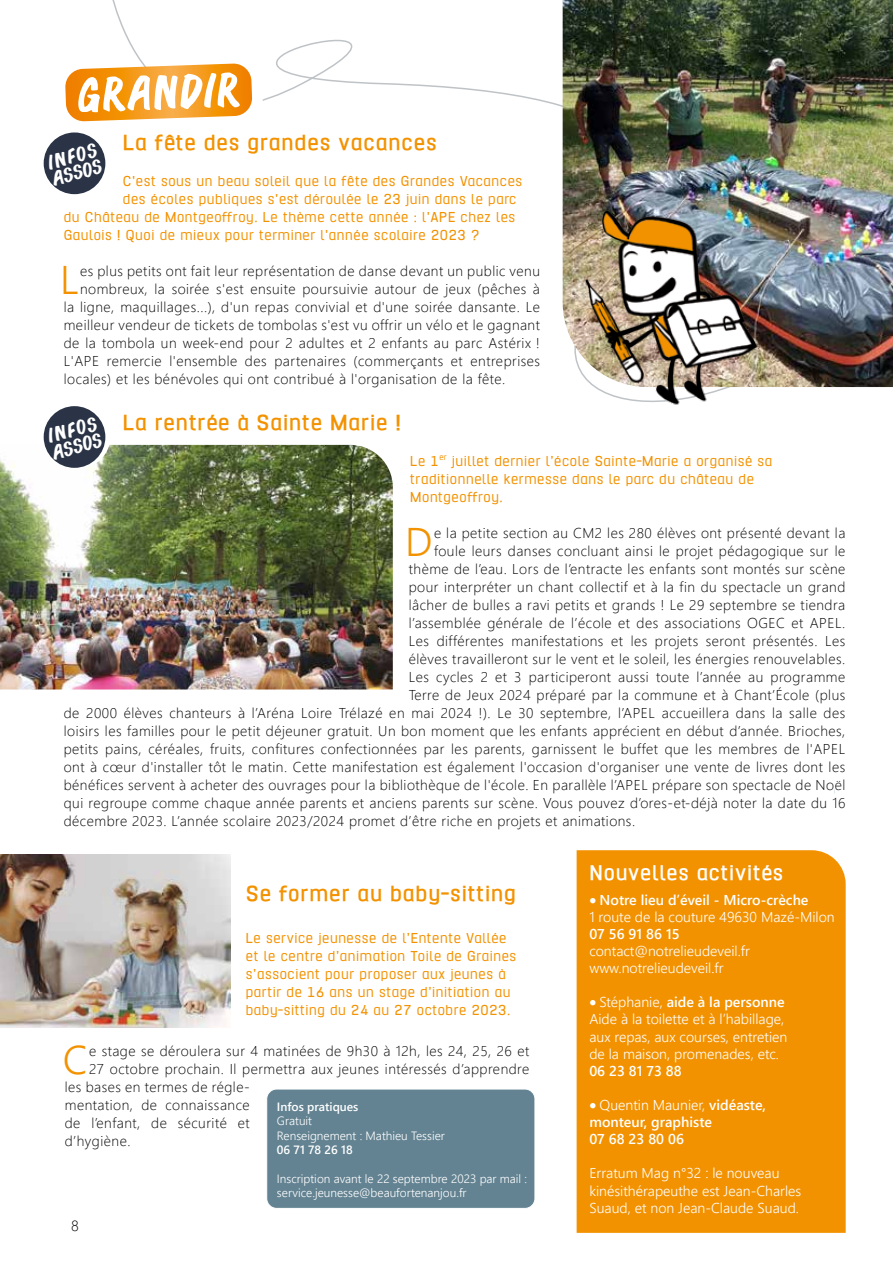
<style>
.page{position:relative;width:893px;height:1263px;background:#fff}
.page>*{position:absolute;margin:0;border:0;box-sizing:border-box;transform-origin:0 0}
.t1{font:39.9px "Webly Sleek UI Semilight";color:#f39200}
.t2{font:700 24.75px "Hurufo&Numero";letter-spacing:.035em;color:#f39200}
.t3{font:700 24px "Hurufo&Numero";letter-spacing:.035em;color:#fff}
.t4{font:18.15px/17.1px "Bonoco";color:#fff}
.t5{font:16.5px/18px "Hurufo&Numero";letter-spacing:.035em;color:#f39200}
.t6{font:15px "Webly Sleek UI Light";color:#000}
.t7{font:14.25px "Webly Sleek UI Light";letter-spacing:.035em;color:#000}
.t8{font:14.25px/17.1px "Webly Sleek UI Semilight";color:#fff}
.t9{font:14.25px/17.1px "Webly Sleek UI Semibold";color:#fff}
.t10{font:12px/14.4px "Webly Sleek UI Semilight";color:#fff}
.t11{font:12px "Webly Sleek UI Semibold";color:#fff}
.s1{font-family:"Webly Sleek UI Semilight"}
.s2{font-family:"Webly Sleek UI Semibold"}
</style>
<div class="page">
<img style="left:0;top:445px;width:393px;height:244px">
<div style="left:577px;top:850px;width:269px;height:383px;background:#f39200"></div>
<img style="left:0;top:854px;width:231px;height:173px">
<div style="left:267px;top:1089px;width:268px;height:119px;background:#638392;border-radius:10px"></div>
<div style="left:266px;top:1089px;width:269px;height:120px;border:1px solid #fff;border-radius:10px"></div>
<svg style="left:112px;top:0;width:718px;height:388px"></svg>
<svg style="left:65px;top:64px;width:198px;height:69px"></svg>
<img style="left:563px;top:0;width:330px;height:387px">
<img style="left:563px;top:197px;width:216px;height:208px">
<svg style="left:49px;top:133px;width:61px;height:61px"></svg>
<div style="left:44px;top:132px;width:61px;height:62px;background:#2b3446;border-radius:50%"></div>
<svg style="left:49px;top:406px;width:61px;height:62px"></svg>
<div style="left:44px;top:406px;width:61px;height:62px;background:#2b3446;border-radius:50%"></div>
<h2 class="t2" style="left:123px;top:132px;width:315px">La fête des grandes vacances</h2>
<p class="t5" style="left:123px;top:172px;width:401px">C'est sous un beau soleil que la fête des Grandes Vacances</p>
<p class="t5" style="left:123px;top:190px;width:395px">des écoles publiques s'est déroulée le 23 juin dans le parc</p>
<p class="t5" style="left:64px;top:208px;width:453px">du Château de Montgeoffroy. Le thème cette année : l'APE chez les</p>
<p class="t5" style="left:64px;top:226px;width:417px">Gaulois ! Quoi de mieux pour terminer l'année scolaire 2023 ?</p>
<h1 class="t1" style="left:60px;top:250px;width:20px">L</h1>
<p class="t7" style="left:80px;top:261px;width:461px">es plus petits ont fait leur représentation de danse devant un public venu</p>
<p class="t4" style="left:45px;top:153px;width:53px;rotate:-15deg">Infos assos</p>
<p class="t7" style="left:80px;top:279px;width:461px">nombreux, la soirée s'est ensuite poursuivie autour de jeux (pêches à</p>
<p class="t7" style="left:64px;top:297px;width:478px">la ligne, maquillages...), d'un repas convivial et d'une soirée dansante. Le</p>
<p class="t7" style="left:64px;top:315px;width:478px">meilleur vendeur de tickets de tombolas s'est vu offrir un vélo et le gagnant</p>
<p class="t7" style="left:64px;top:333px;width:478px">de la tombola un week-end pour 2 adultes et 2 enfants au parc Astérix !</p>
<p class="t7" style="left:64px;top:351px;width:478px">L'APE remercie l'ensemble des partenaires (commerçants et entreprises</p>
<p class="t7" style="left:64px;top:368px;width:443px">locales) et les bénévoles qui ont contribué à l'organisation de la fête.</p>
<h2 class="t2" style="left:123px;top:411px;width:280px">La rentrée à Sainte Marie !</h2>
<p class="t5" style="left:410px;top:452px;width:363px">Le 1<sup>er</sup> juillet dernier l’école Sainte-Marie a organisé sa traditionnelle kermesse dans le parc du château de<br>Montgeoffroy.</p>
<h1 class="t1" style="left:405px;top:511px;width:29px">D</h1>
<p class="t7" style="left:434px;top:522px;width:413px">e la petite section au CM2 les 280 élèves ont présenté devant la</p>
<p class="t4" style="left:45px;top:427px;width:53px;rotate:-15deg">Infos assos</p>
<p class="t7" style="left:434px;top:540px;width:413px">foule leurs danses concluant ainsi le projet pédagogique sur le</p>
<p class="t7" style="left:409px;top:558px;width:438px">thème de l’eau. Lors de l’entracte les enfants sont montés sur scène</p>
<p class="t7" style="left:409px;top:576px;width:438px">pour interpréter un chant collectif et à la fin du spectacle un grand</p>
<p class="t7" style="left:409px;top:594px;width:438px">lâcher de bulles a ravi petits et grands ! Le 29 septembre se tiendra</p>
<p class="t7" style="left:409px;top:612px;width:438px">l’assemblée générale de l’école et des associations OGEC et APEL.</p>
<p class="t7" style="left:409px;top:630px;width:438px">Les différentes manifestations et les projets seront présentés. Les</p>
<p class="t7" style="left:409px;top:648px;width:438px">élèves travailleront sur le vent et le soleil, les énergies renouvelables.</p>
<p class="t7" style="left:409px;top:666px;width:438px">Les cycles 2 et 3 participeront aussi toute l’année au programme</p>
<p class="t7" style="left:409px;top:684px;width:438px">Terre de Jeux 2024 préparé par la commune et à Chant’École (plus</p>
<p class="t7" style="left:64px;top:702px;width:783px">de 2000 élèves chanteurs à l’Aréna Loire Trélazé en mai 2024 !). Le 30 septembre, l’APEL accueillera dans la salle des</p>
<p class="t7" style="left:64px;top:720px;width:783px">loisirs les familles pour le petit déjeuner gratuit. Un bon moment que les enfants apprécient en début d’année. Brioches,</p>
<p class="t7" style="left:64px;top:738px;width:783px">petits pains, céréales, fruits, confitures confectionnées par les parents, garnissent le buffet que les membres de l'APEL</p>
<p class="t7" style="left:64px;top:756px;width:783px">ont à cœur d'installer tôt le matin. Cette manifestation est également l'occasion d'organiser une vente de livres dont les</p>
<p class="t7" style="left:64px;top:774px;width:783px">bénéfices servent à acheter des ouvrages pour la bibliothèque de l'école. En parallèle l’APEL prépare son spectacle de Noël</p>
<p class="t7" style="left:64px;top:792px;width:783px">qui regroupe comme chaque année parents et anciens parents sur scène. Vous pouvez d’ores-et-déjà noter la date du 16</p>
<p class="t7" style="left:64px;top:810px;width:573px">décembre 2023. L’année scolaire 2023/2024 promet d’être riche en projets et animations.</p>
<h2 class="t2" style="left:246px;top:883px;width:272px">Se former au baby-sitting</h2>
<p class="t5" style="left:246px;top:929px;width:272px">Le service jeunesse de l’Entente Vallée et le centre d’animation Toile de Graines s’associent pour proposer aux jeunes à partir de 16 ans un stage d’initiation au baby-sitting du 24 au 27 octobre 2023.</p>
<h1 class="t1" style="left:63px;top:1030px;width:26px">C</h1>
<p class="t7" style="left:89px;top:1040px;width:442px">e stage se déroulera sur 4 matinées de 9h30 à 12h, les 24, 25, 26 et</p>
<p class="t7" style="left:89px;top:1058px;width:442px">27 octobre prochain. Il permettra aux jeunes intéressés d’apprendre</p>
<p class="t7" style="left:65px;top:1076px;width:186px">les bases en termes de régle-</p>
<p class="t7" style="left:65px;top:1094px;width:186px">mentation, de connaissance</p>
<p class="t7" style="left:65px;top:1112px;width:186px">de l’enfant, de sécurité et</p>
<p class="t7" style="left:65px;top:1130px;width:67px">d’hygiène.</p>
<p class="t11" style="left:277px;top:1097px;width:83px">Infos pratiques</p>
<p class="t10" style="left:277px;top:1113px;width:169px">Gratuit<br>Renseignement : Mathieu Tessier</p>
<p class="t11" style="left:277px;top:1141px;width:77px">06 71 78 26 18</p>
<p class="t10" style="left:277px;top:1171px;width:252px">Inscription avant le 22 septembre 2023 par mail : service.jeunesse@beaufortenanjou.fr</p>
<p class="t6" style="left:71px;top:1215px;width:9px">8</p>
<h3 class="t3" style="left:589px;top:862px;width:195px">Nouvelles activités</h3>
<p class="t9" style="left:589px;top:890px;width:221px">• Notre lieu d’éveil - Micro-crèche</p>
<p class="t8" style="left:589px;top:908px;width:247px">1 route de la couture 49630 Mazé-Milon</p>
<p class="t9" style="left:589px;top:925px;width:92px">07 56 91 86 15</p>
<p class="t8" style="left:589px;top:942px;width:162px">contact@notrelieudeveil.fr www.notrelieudeveil.fr</p>
<p class="t9" style="left:589px;top:993px;width:197px">• <span class="s1">Stéphanie,</span> aide à la personne</p>
<p class="t8" style="left:589px;top:1010px;width:200px">Aide à la toilette et à l’habillage, aux repas, aux courses, entretien de la maison, promenades, etc.</p>
<p class="t9" style="left:589px;top:1061px;width:94px">06 23 81 73 88</p>
<p class="t8" style="left:589px;top:1096px;width:178px">• Quentin Maunier, <span class="s2">vidéaste,</span></p>
<p class="t9" style="left:589px;top:1113px;width:124px">monteur, graphiste<br>07 68 23 80 06</p>
<p class="t8" style="left:589px;top:1164px;width:213px">Erratum Mag n°32 : le nouveau kinésithérapeuthe est Jean-Charles<br>Suaud, et non Jean-Claude Suaud.</p>
</div>
